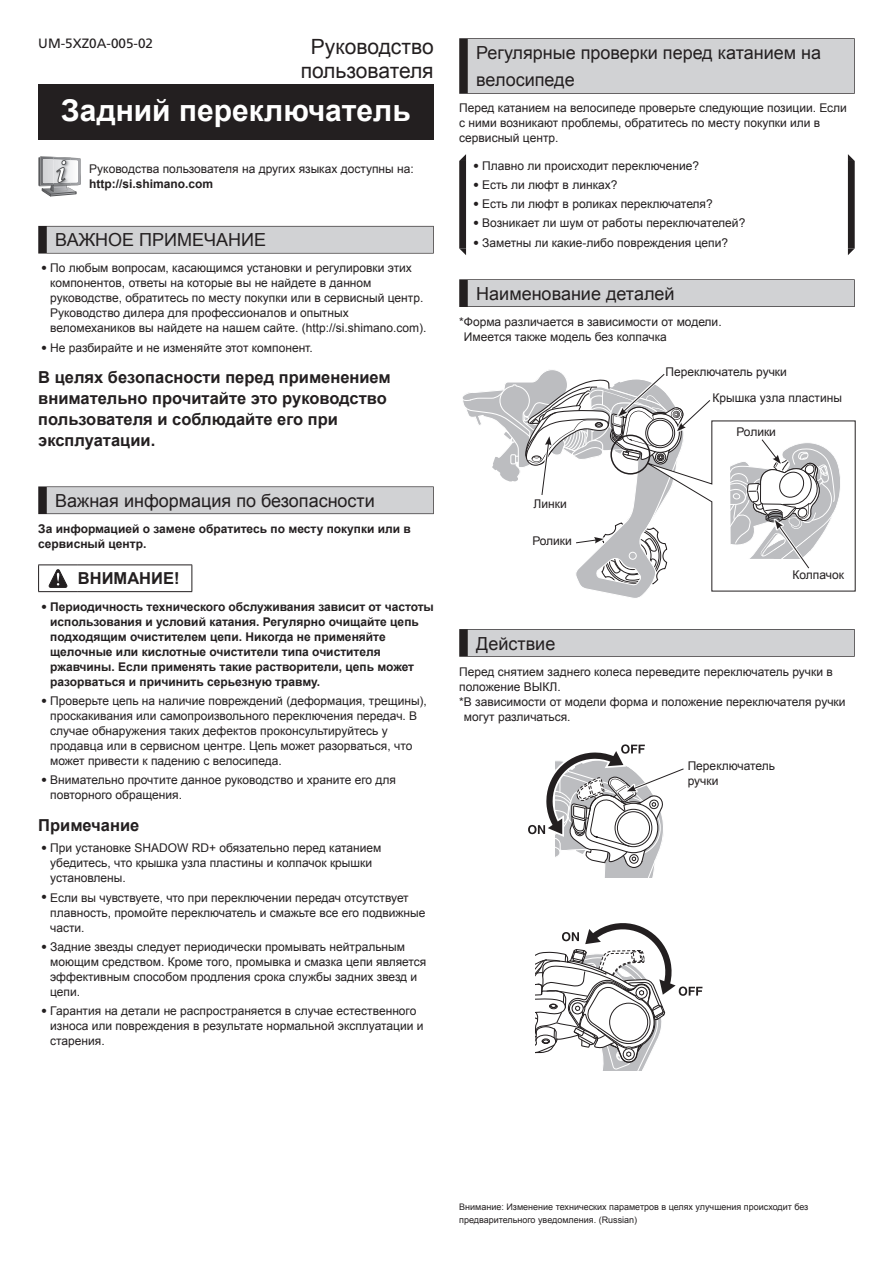
<style>
.page{position:relative;width:893px;height:1263px;background:#fff}
.page>*{position:absolute;margin:0;border:0;box-sizing:border-box;transform-origin:0 0}
.t1{font:700 30px "Arial";color:#fff}
.t2{font:21px/24px "Arial";color:#231f20;text-align:center}
.t3{font:18px/27px "Arial";color:#231f20}
.t4{font:700 16.5px/21px "Arial";color:#231f20}
.t5{font:13.5px "Frutiger LT Pro";color:#231f20}
.t6{font:12px/15px "Arial";color:#231f20}
.t7{font:700 12px/15px "Arial";color:#231f20}
.t8{font:9px/13.5px "Arial";color:#231f20}
.s1{font-family:"Frutiger LT Pro";font-weight:300}
</style>
<div class="page">
<div style="left:38px;top:226px;width:396px;height:28px;background:#231f20"></div>
<div style="left:47px;top:227px;width:386px;height:26px;background:#d1d2d4"></div>
<div style="left:38px;top:486px;width:396px;height:28px;background:#231f20"></div>
<div style="left:47px;top:487px;width:386px;height:26px;background:#d1d2d4"></div>
<div style="left:38px;top:85px;width:396px;height:55px;background:#231f20"></div>
<hr style="left:38px;top:565px;width:40px;height:1px;background:#231f20">
<svg style="left:38px;top:565px;width:1px;height:26px"></svg>
<hr style="left:78px;top:565px;width:114px;height:1px;background:#231f20">
<svg style="left:192px;top:565px;width:1px;height:26px"></svg>
<hr style="left:38px;top:591px;width:40px;height:1px;background:#231f20">
<hr style="left:78px;top:591px;width:114px;height:1px;background:#231f20">
<div style="left:459px;top:38px;width:396px;height:56px;background:#231f20"></div>
<div style="left:468px;top:39px;width:386px;height:54px;background:#d1d2d4"></div>
<div style="left:459px;top:279px;width:396px;height:28px;background:#231f20"></div>
<div style="left:468px;top:280px;width:386px;height:26px;background:#d1d2d4"></div>
<div style="left:459px;top:629px;width:396px;height:28px;background:#231f20"></div>
<div style="left:468px;top:630px;width:386px;height:26px;background:#d1d2d4"></div>
<svg style="left:459px;top:154px;width:396px;height:101px"></svg>
<svg style="left:462px;top:369px;width:394px;height:229px"></svg>
<svg style="left:528px;top:744px;width:156px;height:134px"></svg>
<svg style="left:49px;top:569px;width:18px;height:19px"></svg>
<svg style="left:38px;top:156px;width:43px;height:40px"></svg>
<svg style="left:536px;top:923px;width:166px;height:147px"></svg>
<p class="t5" style="left:38px;top:36px;width:116px">UM-5XZ0A-005-02</p>
<h2 class="t2" style="left:301px;top:34px;width:134px">Руководство пользователя</h2>
<h1 class="t1" style="left:61px;top:91px;width:351px">Задний переключатель</h1>
<p class="t6" style="left:89px;top:161px;width:326px">Руководства пользователя на других языках доступны на:</p>
<p class="t7" style="left:89px;top:177px;width:126px">http://si.shimano.com</p>
<h3 class="t3" style="left:55px;top:227px;width:212px">ВАЖНОЕ ПРИМЕЧАНИЕ</h3>
<p class="t6" style="left:50px;top:261px;width:378px;text-indent:-9px"><span class="s1">•</span> По любым вопросам, касающимся установки и регулировки этих компонентов, ответы на которые вы не найдете в данном руководстве, обратитесь по месту покупки или в сервисный центр.<br>Руководство дилера для профессионалов и опытных веломехаников вы найдете на нашем сайте. (http://si.shimano.com).</p>
<p class="t6" style="left:41px;top:340px;width:273px"><span class="s1">•</span> Не разбирайте и не изменяйте этот компонент.</p>
<h3 class="t4" style="left:38px;top:367px;width:354px">В целях безопасности перед применением внимательно прочитайте это руководство пользователя и соблюдайте его при эксплуатации.</h3>
<h3 class="t3" style="left:55px;top:487px;width:321px">Важная информация по безопасности</h3>
<p class="t7" style="left:38px;top:522px;width:374px">За информацией о замене обратитесь по месту покупки или в сервисный центр.</p>
<h3 class="t4" style="left:78px;top:568px;width:103px">ВНИМАНИЕ!</h3>
<p class="t7" style="left:50px;top:599px;width:385px;text-indent:-9px"><span class="s1">•</span> Периодичность технического обслуживания зависит от частоты использования и условий катания. Регулярно очищайте цепь подходящим очистителем цепи. Никогда не применяйте щелочные или кислотные очистители типа очистителя ржавчины. Если применять такие растворители, цепь может разорваться и причинить серьезную травму.</p>
<p class="t6" style="left:50px;top:693px;width:378px;text-indent:-9px"><span class="s1">•</span> Проверьте цепь на наличие повреждений (деформация, трещины), проскакивания или самопроизвольного переключения передач. В случае обнаружения таких дефектов проконсультируйтесь у продавца или в сервисном центре. Цепь может разорваться, что может привести к падению с велосипеда.</p>
<p class="t6" style="left:50px;top:773px;width:347px;text-indent:-9px"><span class="s1">•</span> Внимательно прочтите данное руководство и храните его для повторного обращения.</p>
<h3 class="t4" style="left:38px;top:815px;width:103px">Примечание</h3>
<p class="t6" style="left:50px;top:841px;width:333px;text-indent:-9px"><span class="s1">•</span> При установке SHADOW RD+ обязательно перед катанием убедитесь, что крышка узла пластины и колпачок крышки установлены.</p>
<p class="t6" style="left:50px;top:890px;width:377px;text-indent:-9px"><span class="s1">•</span> Если вы чувствуете, что при переключении передач отсутствует плавность, промойте переключатель и смажьте все его подвижные части.</p>
<p class="t6" style="left:50px;top:939px;width:378px;text-indent:-9px"><span class="s1">•</span> Задние звезды следует периодически промывать нейтральным моющим средством. Кроме того, промывка и смазка цепи является эффективным способом продления срока службы задних звезд и цепи.</p>
<p class="t6" style="left:50px;top:1003px;width:375px;text-indent:-9px"><span class="s1">•</span> Гарантия на детали не распространяется в случае естественного износа или повреждения в результате нормальной эксплуатации и старения.</p>
<h3 class="t3" style="left:476px;top:40px;width:346px">Регулярные проверки перед катанием на велосипеде</h3>
<p class="t6" style="left:459px;top:101px;width:389px">Перед катанием на велосипеде проверьте следующие позиции. Если с ними возникают проблемы, обратитесь по месту покупки или в сервисный центр.</p>
<p class="t6" style="left:473px;top:158px;width:227px"><span class="s1">•</span> Плавно ли происходит переключение?</p>
<p class="t6" style="left:473px;top:177px;width:146px"><span class="s1">•</span> Есть ли люфт в линках?</p>
<p class="t6" style="left:473px;top:197px;width:241px"><span class="s1">•</span> Есть ли люфт в роликах переключателя?</p>
<p class="t6" style="left:473px;top:216px;width:274px"><span class="s1">•</span> Возникает ли шум от работы переключателей?</p>
<p class="t6" style="left:473px;top:235px;width:256px"><span class="s1">•</span> Заметны ли какие-либо повреждения цепи?</p>
<h3 class="t3" style="left:476px;top:280px;width:200px">Наименование деталей</h3>
<p class="t6" style="left:464px;top:314px;width:259px;text-indent:-5px">* Форма различается в зависимости от модели.<br>Имеется также модель без колпачка</p>
<p class="t6" style="left:665px;top:364px;width:123px">Переключатель ручки</p>
<p class="t6" style="left:712px;top:391px;width:131px">Крышка узла пластины</p>
<p class="t6" style="left:533px;top:496px;width:35px">Линки</p>
<p class="t6" style="left:532px;top:533px;width:41px">Ролики</p>
<p class="t6" style="left:736px;top:424px;width:41px">Ролики</p>
<p class="t6" style="left:792px;top:568px;width:53px">Колпачок</p>
<h3 class="t3" style="left:476px;top:630px;width:81px">Действие</h3>
<p class="t6" style="left:459px;top:664px;width:375px">Перед снятием заднего колеса переведите переключатель ручки в</p>
<p class="t6" style="left:459px;top:679px;width:103px">положение ВЫКЛ.</p>
<p class="t6" style="left:459px;top:694px;width:388px">* В зависимости от модели форма и положение переключателя ручки</p>
<p class="t6" style="left:464px;top:709px;width:108px">могут различаться.</p>
<p class="t6" style="left:688px;top:758px;width:89px">Переключатель ручки</p>
<p class="t8" style="left:459px;top:1200px;width:351px">Внимание: Изменение технических параметров в целях улучшения происходит без предварительного уведомления. (Russian)</p>
</div>
